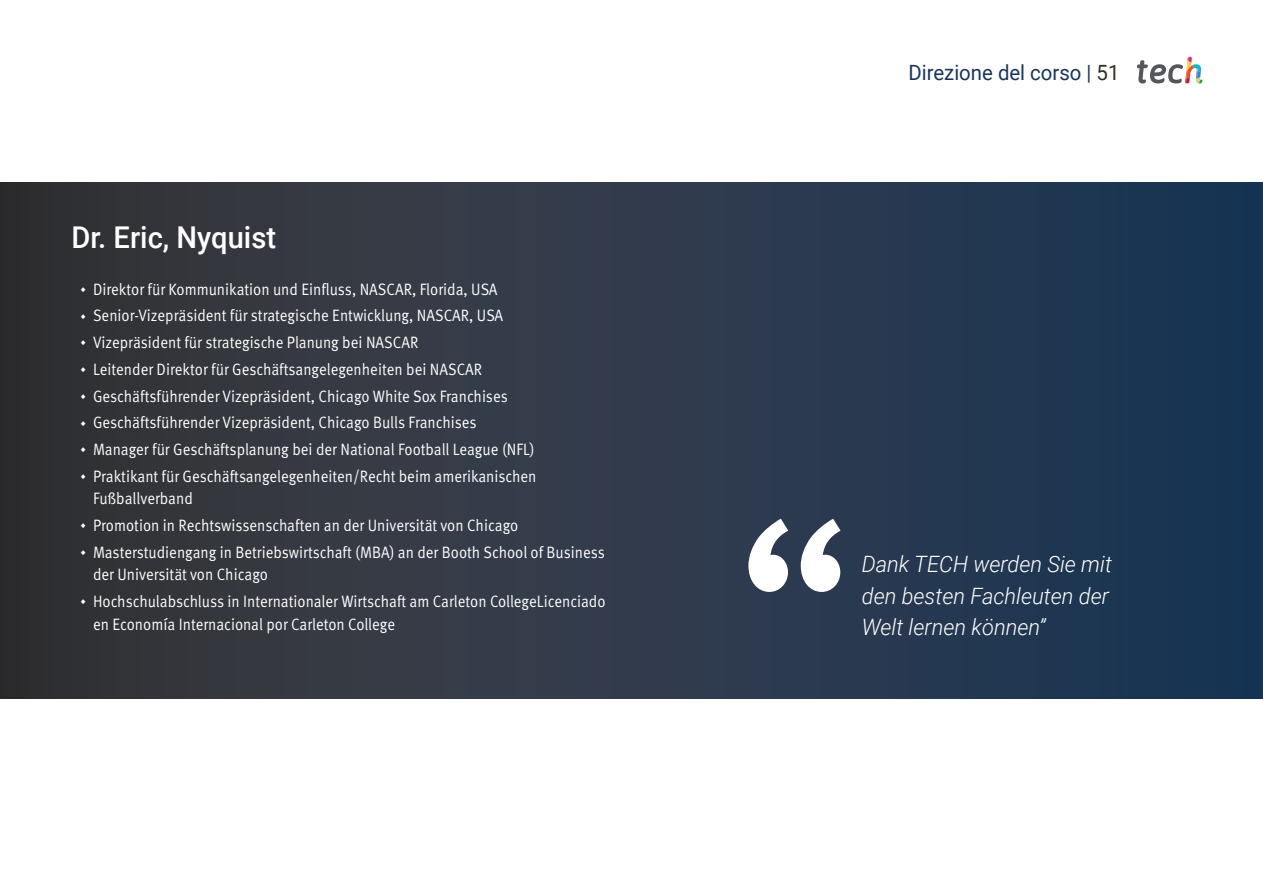
<style>
.page{position:relative;width:1263px;height:893px;background:#fff}
.page>*{position:absolute;margin:0;border:0;box-sizing:border-box;transform-origin:0 0}
.t1{font:500 30px "Roboto";color:#fff}
.t2{font:italic 300 22.5px/31.5px "Roboto";color:#fff}
.t3{font:21px "Roboto";color:#1a355c}
.t4{font:16.5px/26.7px "Meta Pro";color:#fff;scale:.9 1}
.s1{color:#312e20}
</style>
<div class="page">
<div style="left:0;top:182px;width:1263px;height:516px;background:linear-gradient(to right,#3a3638,#1d3959)"></div>
<svg style="left:748px;top:519px;width:92px;height:73px"></svg>
<svg style="left:1137px;top:57px;width:65px;height:27px"></svg>
<svg style="left:81px;top:287px;width:5px;height:5px"></svg>
<svg style="left:81px;top:314px;width:5px;height:5px"></svg>
<svg style="left:81px;top:341px;width:5px;height:5px"></svg>
<svg style="left:81px;top:367px;width:5px;height:5px"></svg>
<svg style="left:81px;top:394px;width:5px;height:5px"></svg>
<svg style="left:81px;top:421px;width:5px;height:5px"></svg>
<svg style="left:81px;top:448px;width:5px;height:5px"></svg>
<svg style="left:81px;top:474px;width:5px;height:5px"></svg>
<svg style="left:81px;top:524px;width:5px;height:5px"></svg>
<svg style="left:81px;top:550px;width:5px;height:5px"></svg>
<svg style="left:81px;top:600px;width:5px;height:5px"></svg>
<h1 class="t1" style="left:71px;top:216px;width:206px">Dr. Eric, Nyquist</h1>
<p class="t4" style="left:93px;top:276px;width:494px">Direktor für Kommunikation und Einfluss, NASCAR, Florida, USA Senior-Vizepräsident für strategische Entwicklung, NASCAR, USA Vizepräsident für strategische Planung bei NASCAR<br>Leitender Direktor für Geschäftsangelegenheiten bei NASCAR Geschäftsführender Vizepräsident, Chicago White Sox Franchises Geschäftsführender Vizepräsident, Chicago Bulls Franchises Manager für Geschäftsplanung bei der National Football League (NFL)<br>Praktikant für Geschäftsangelegenheiten/Recht beim amerikanischen</p>
<p class="t4" style="left:93px;top:486px;width:570px">Fußballverband<br>Promotion in Rechtswissenschaften an der Universität von Chicago<br>Masterstudiengang in Betriebswirtschaft (MBA) an der Booth School of Business</p>
<p class="t4" style="left:93px;top:562px;width:571px">der Universität von Chicago<br>Hochschulabschluss in Internationaler Wirtschaft am Carleton CollegeLicenciado</p>
<p class="t4" style="left:93px;top:611px;width:337px">en Economía Internacional por Carleton College</p>
<p class="t3" style="left:908px;top:57px;width:213px">Direzione del corso | <span class="s1">51</span></p>
<h2 class="t2" style="left:862px;top:548px;width:252px">Dank TECH werden Sie mit den besten Fachleuten der<br>Welt lernen können”</h2>
</div>
